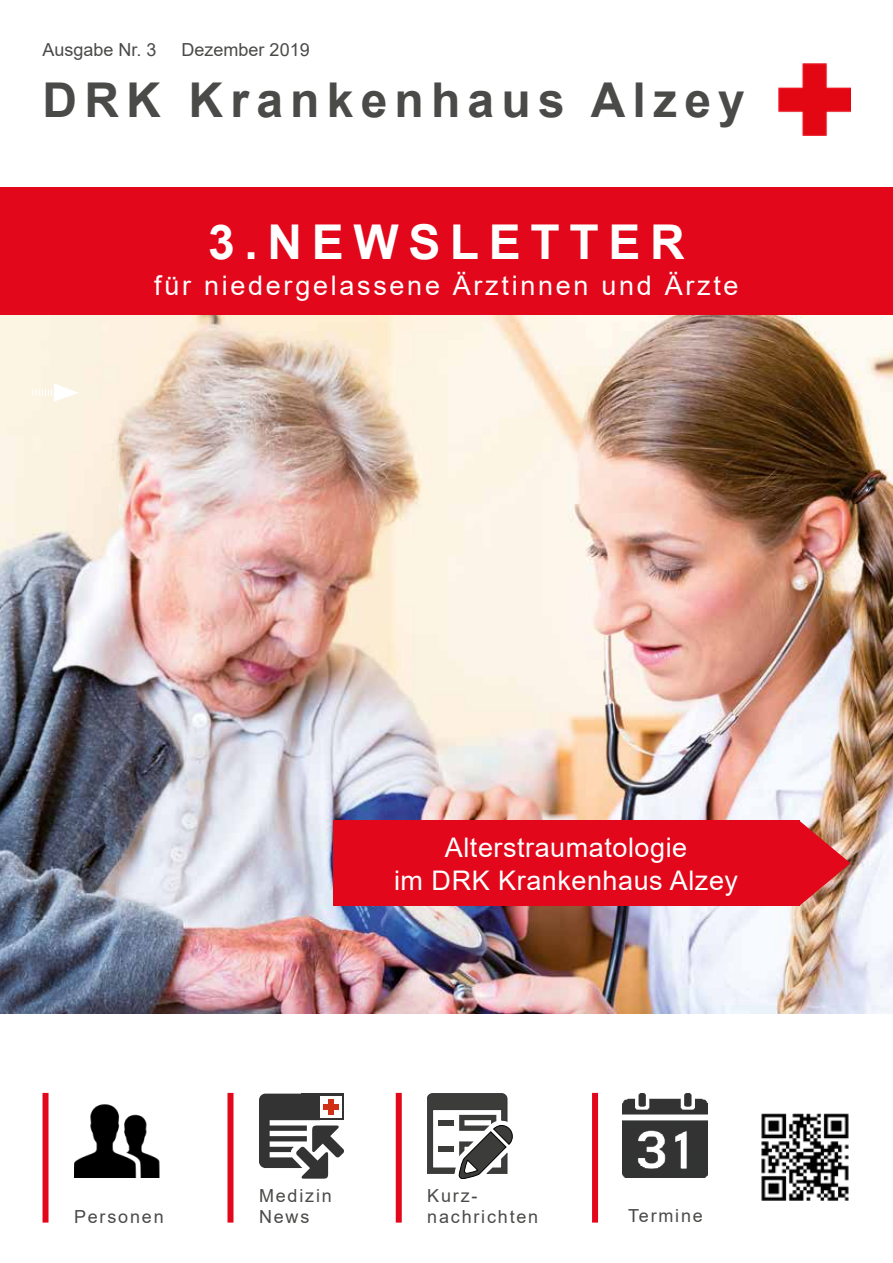
<style>
.page{position:relative;width:893px;height:1263px;background:#fff}
.page>*{position:absolute;margin:0;border:0;box-sizing:border-box;transform-origin:0 0}
.t1{font:700 48px "Arial";letter-spacing:.15em;color:#4a4a49}
.t2{font:700 48px "Arial";letter-spacing:.2em;color:#fff}
.t3{font:27px/33px "Arial";letter-spacing:.02em;color:#fff;text-align:center}
.t4{font:27px "Arial";letter-spacing:.1em;color:#fff}
.t5{font:18px/21.6px "Arial";letter-spacing:.1em;color:#4a4a49}
.t6{font:18px "Arial";color:#4a4a49}
</style>
<div class="page">
<img style="left:0;top:314px;width:893px;height:699px">
<img style="left:778px;top:64px;width:72px;height:72px">
<div style="left:0;top:187px;width:893px;height:127px;background:#e2071b"></div>
<img style="left:623px;top:1093px;width:85px;height:85px">
<div style="left:592px;top:1093px;width:6px;height:129px;background:#e2071b"></div>
<img style="left:74px;top:1104px;width:85px;height:74px">
<div style="left:43px;top:1093px;width:6px;height:129px;background:#e2071b"></div>
<svg style="left:259px;top:1093px;width:85px;height:86px"></svg>
<div style="left:302px;top:1093px;width:42px;height:27px;background:#333"></div>
<div style="left:320px;top:1096px;width:21px;height:21px;background:#fff"></div>
<div style="left:323px;top:1104px;width:16px;height:5px;background:#d03016"></div>
<div style="left:328px;top:1099px;width:5px;height:16px;background:#d03016"></div>
<div style="left:227px;top:1093px;width:6px;height:129px;background:#e2071b"></div>
<img style="left:761px;top:1113px;width:88px;height:88px">
<svg style="left:427px;top:1093px;width:85px;height:86px"></svg>
<div style="left:396px;top:1093px;width:6px;height:129px;background:#e2071b"></div>
<svg style="left:33px;top:383px;width:46px;height:19px"></svg>
<div style="left:333px;top:821px;width:466px;height:85px;background:#e2071b"></div>
<img style="left:799px;top:821px;width:51px;height:85px">
<p class="t6" style="left:43px;top:37px;width:116px">Ausgabe Nr. 3</p>
<p class="t6" style="left:182px;top:37px;width:130px">Dezember 2019</p>
<h1 class="t1" style="left:43px;top:67px;width:704px">DRK Krankenhaus Alzey</h1>
<h1 class="t2" style="left:208px;top:208px;width:478px">3.NEWSLETTER</h1>
<h2 class="t4" style="left:154px;top:267px;width:586px">für niedergelassene Ärztinnen und Ärzte</h2>
<h2 class="t3" style="left:394px;top:830px;width:346px">Alterstraumatologie<br>im DRK Krankenhaus Alzey</h2>
<p class="t5" style="left:259px;top:1184px;width:74px">Medizin<br>News</p>
<p class="t5" style="left:427px;top:1184px;width:113px">Kurz&shy;nachrichten</p>
<p class="t5" style="left:74px;top:1205px;width:91px">Personen</p>
<p class="t5" style="left:628px;top:1204px;width:76px">Termine</p>
</div>
